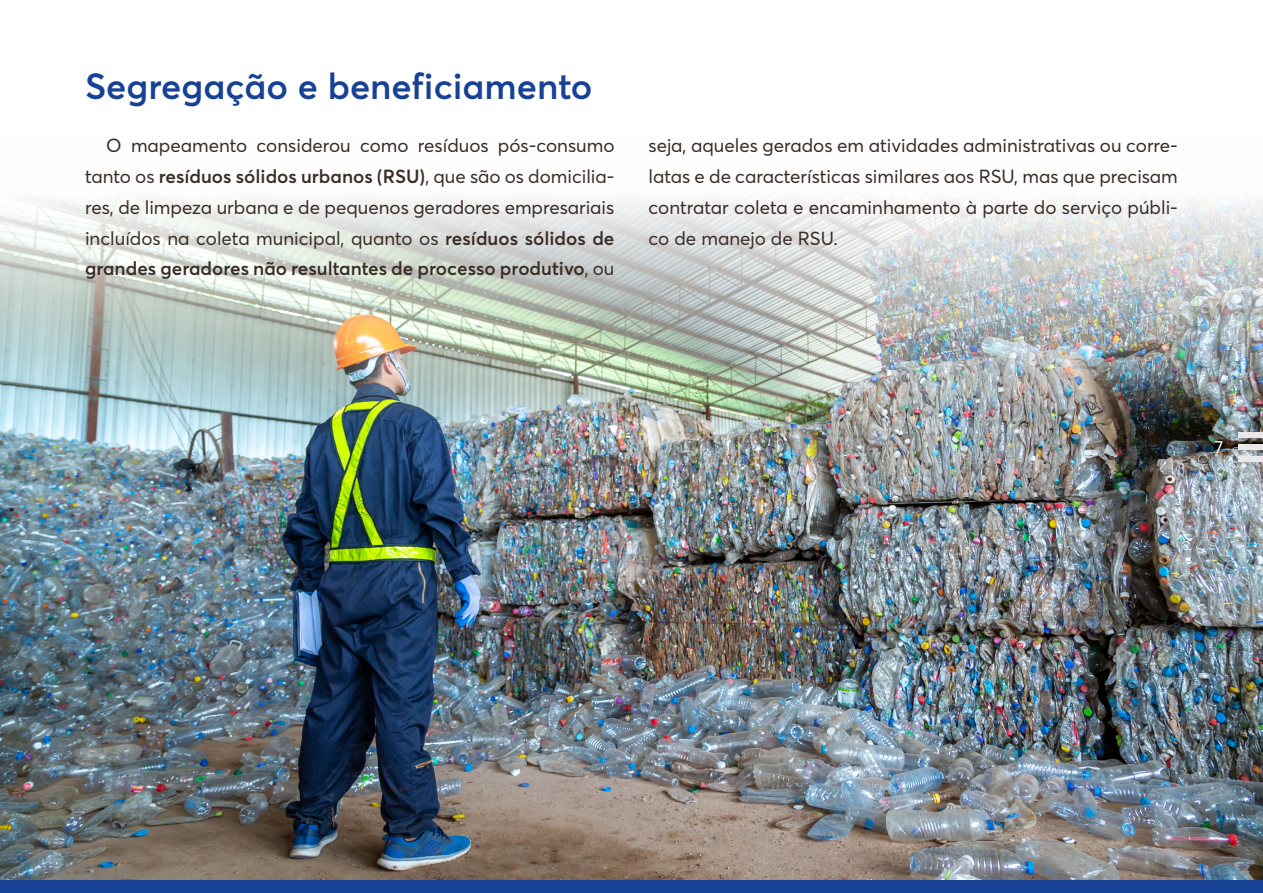
<style>
.page{position:relative;width:1263px;height:893px;background:#fff}
.page>*{position:absolute;margin:0;border:0;box-sizing:border-box;transform-origin:0 0}
.t1{font:600 36px "Averta";color:#164194}
.t2{font:18.75px/30.8px "Averta";color:#3a2c26;text-align:justify}
.t3{font:17.25px "Averta";color:#fff}
.s1{font-weight:600}
</style>
<div class="page">
<img style="left:0;top:198px;width:1263px;height:682px">
<div style="left:0;top:880px;width:1263px;height:13px;background:#164194"></div>
<div style="left:1238px;top:432px;width:25px;height:6px;background:#e9e7e7"></div>
<div style="left:1238px;top:444px;width:25px;height:6px;background:#e9e7e7"></div>
<div style="left:1238px;top:456px;width:25px;height:6px;background:#e9e7e7"></div>
<h1 class="t1" style="left:85px;top:61px;width:509px">Segregação e beneficiamento</h1>
<p class="t2" style="left:85px;top:130px;width:531px;text-indent:21px">O mapeamento considerou como resíduos pós-consumo tanto os <span class="s1">resíduos sólidos urbanos (RSU)</span>, que são os domicilia&shy;res, de limpeza urbana e de pequenos geradores empresariais incluídos na coleta municipal, quanto os <span class="s1">resíduos sólidos de grandes geradores não resultantes de processo produtivo</span>, ou</p>
<p class="t2" style="left:648px;top:130px;width:531px">seja, aqueles gerados em atividades administrativas ou corre&shy;latas e de características similares aos RSU, mas que precisam contratar coleta e encaminhamento à parte do serviço públi&shy;co de manejo de RSU.</p>
<p class="t3" style="left:1215px;top:435px;width:10px">7</p>
</div>
